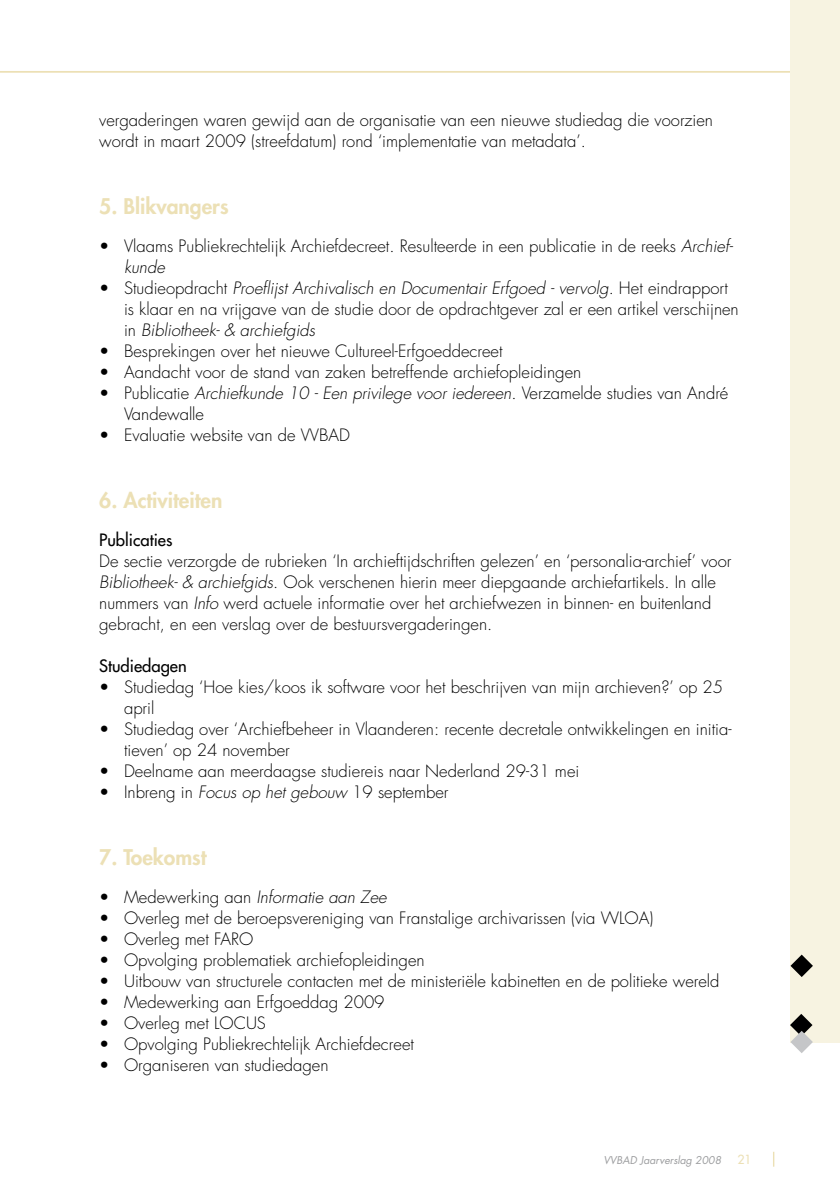
<style>
.page{position:relative;width:840px;height:1191px;background:#fff}
.page>*{position:absolute;margin:0;border:0;box-sizing:border-box;transform-origin:0 0}
.t1{font:800 21px "Futura";color:#ece0b5}
.t2{font:300 16.62px/21px "Futura";color:#000}
.t3{font:italic 300 16.62px "Futura";color:#000}
.t4{font:16.62px "Futura";color:#000}
.t5{font:12.25px "Futura";color:#ece0b5}
.t6{font:italic 10.5px "Futura";color:#9c9d9f}
.s1{font-style:italic}
.s2{font-style:normal}
</style>
<div class="page">
<svg style="left:773px;top:1151px;width:1px;height:15px"></svg>
<hr style="left:0;top:71px;width:840px;height:2px;background:#ece0b5">
<div style="left:790px;top:0;width:50px;height:1042px;background:#f7f3e1"></div>
<svg style="left:790px;top:954px;width:23px;height:23px"></svg>
<svg style="left:790px;top:1014px;width:23px;height:39px"></svg>
<p class="t2" style="left:99px;top:110px;width:615px">vergaderingen waren gewijd aan de organisatie van een nieuwe studiedag die voorzien wordt in maart 2009 (streefdatum) rond ‘implementatie van metadata’.</p>
<p class="t1" style="left:99px;top:192px;width:131px">5. Blikvangers</p>
<p class="t2" style="left:124px;top:236px;width:610px;text-indent:-25px">• Vlaams Publiekrechtelijk Archiefdecreet. Resulteerde in een publicatie in de reeks <span class="s1">Archief&shy;kunde</span></p>
<p class="t2" style="left:124px;top:278px;width:616px;text-indent:-25px">• Studieopdracht <span class="s1">Proeflijst Archivalisch en Documentair Erfgoed - vervolg</span>. Het eindrapport is klaar en na vrijgave van de studie door de opdrachtgever zal er een artikel verschijnen in <span class="s1">Bibliotheek- &amp; archiefgids</span></p>
<p class="t2" style="left:99px;top:341px;width:405px">• Besprekingen over het nieuwe Cultureel-Erfgoeddecreet</p>
<p class="t2" style="left:99px;top:362px;width:484px">• Aandacht voor de stand van zaken betreffende archiefopleidingen</p>
<p class="t2" style="left:124px;top:383px;width:606px;text-indent:-25px">• Publicatie <span class="s1">Archiefkunde 10 - Een privilege voor iedereen</span>. Verzamelde studies van André<br>Vandewalle</p>
<p class="t2" style="left:99px;top:425px;width:252px">• Evaluatie website van de VVBAD</p>
<p class="t1" style="left:99px;top:486px;width:125px">6. Activiteiten</p>
<p class="t4" style="left:99px;top:529px;width:75px">Publicaties</p>
<p class="t2" style="left:99px;top:551px;width:634px">De sectie verzorgde de rubrieken ‘In archieftijdschriften gelezen’ en ‘personalia-archief’ voor <span class="s1">Bibliotheek- &amp; archiefgids</span>. Ook verschenen hierin meer diepgaande archiefartikels. In alle nummers van <span class="s1">Info</span> werd actuele informatie over het archiefwezen in binnen- en buitenland gebracht, en een verslag over de bestuursvergaderingen.</p>
<p class="t4" style="left:99px;top:655px;width:89px">Studiedagen</p>
<p class="t2" style="left:124px;top:677px;width:601px;text-indent:-25px">• Studiedag ‘Hoe kies/koos ik software voor het beschrijven van mijn archieven?’ op 25 april</p>
<p class="t2" style="left:124px;top:719px;width:609px;text-indent:-25px">• Studiedag over ‘Archiefbeheer in Vlaanderen: recente decretale ontwikkelingen en initia&shy;tieven’ op 24 november</p>
<p class="t2" style="left:99px;top:761px;width:482px">• Deelname aan meerdaagse studiereis naar Nederland 29-31 mei</p>
<p class="t2" style="left:99px;top:782px;width:351px">• Inbreng in <span class="s1">Focus op het gebouw</span> 19 september</p>
<p class="t1" style="left:99px;top:843px;width:109px">7. Toekomst</p>
<p class="t3" style="left:99px;top:887px;width:289px"><span class="s2">• Medewerking aan</span> Informatie aan Zee</p>
<p class="t2" style="left:99px;top:908px;width:556px">• Overleg met de beroepsvereniging van Franstalige archivarissen (via WLOA)</p>
<p class="t2" style="left:99px;top:929px;width:156px">• Overleg met FARO</p>
<p class="t2" style="left:99px;top:950px;width:327px">• Opvolging problematiek archiefopleidingen</p>
<p class="t2" style="left:99px;top:971px;width:622px">• Uitbouw van structurele contacten met de ministeriële kabinetten en de politieke wereld</p>
<p class="t2" style="left:99px;top:992px;width:287px">• Medewerking aan Erfgoeddag 2009</p>
<p class="t2" style="left:99px;top:1013px;width:168px">• Overleg met LOCUS</p>
<p class="t2" style="left:99px;top:1034px;width:316px">• Opvolging Publiekrechtelijk Archiefdecreet</p>
<p class="t2" style="left:99px;top:1055px;width:231px">• Organiseren van studiedagen</p>
<p class="t6" style="left:603px;top:1153px;width:119px">VVBAD Jaarverslag 2008</p>
<p class="t5" style="left:737px;top:1151px;width:16px">21</p>
</div>
